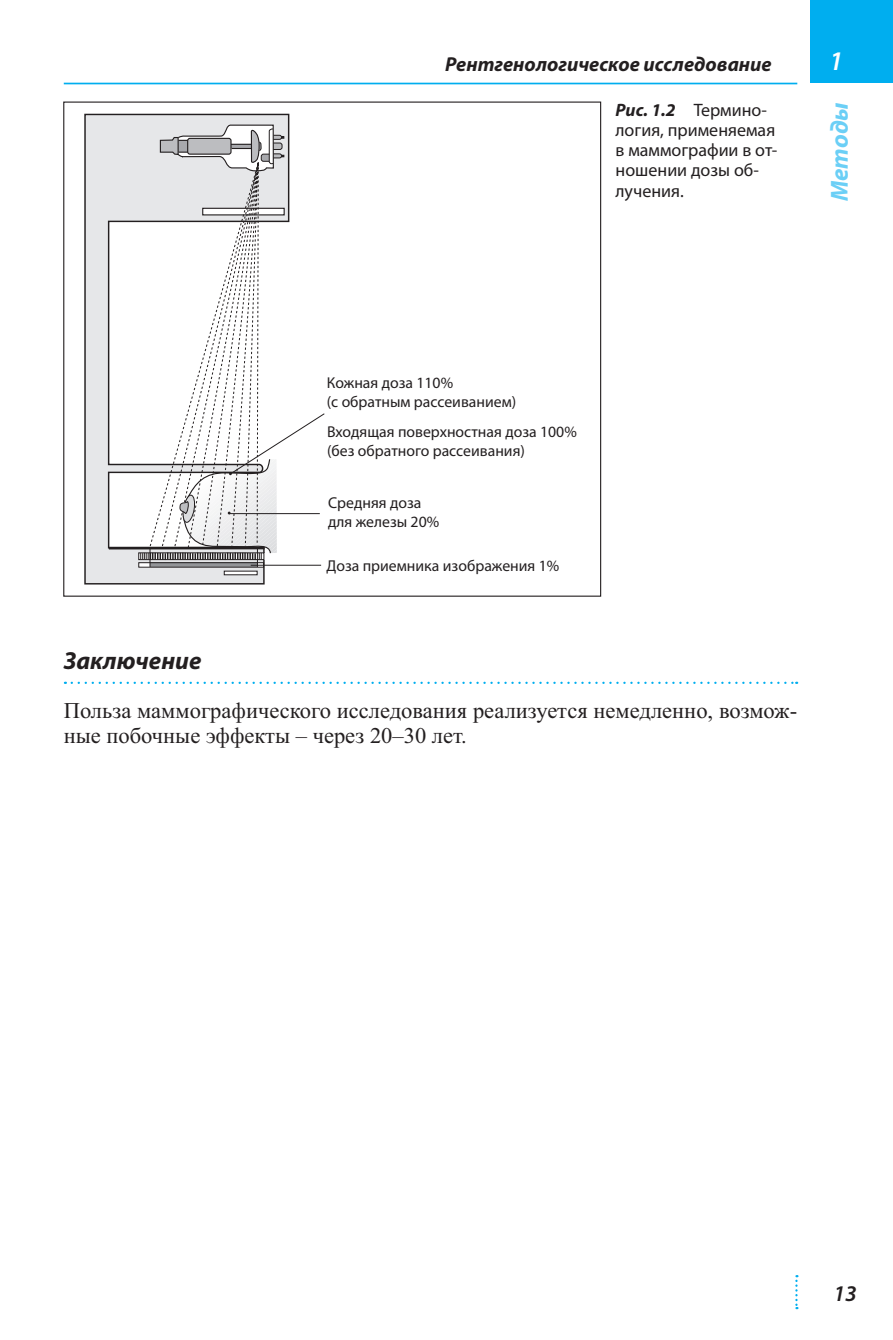
<style>
.page{position:relative;width:893px;height:1340px;background:#fff}
.page>*{position:absolute;margin:0;border:0;box-sizing:border-box;transform-origin:0 0}
.t1{font:italic 600 27px "Myriad Pro";color:#fff}
.t2{font:italic 700 24.75px "Myriad Pro";color:#231f20}
.t3{font:italic 700 24.75px "Myriad Pro";color:#6bcff6}
.t4{font:22.5px/24.8px "Times New Roman";color:#231f20}
.t5{font:italic 600 22.5px "Myriad Pro";color:#231f20}
.t6{font:italic 700 20.25px "Myriad Pro";color:#231f20}
.t7{font:18px/20.2px "Myriad Pro";color:#231f20}
.t8{font:15.75px/18.9px "Myriad Pro";color:#231f20}
.s1{font-weight:700;font-style:italic}
</style>
<div class="page">
<hr style="left:64px;top:83px;width:733px;height:1px;background:#00aeef">
<div style="left:810px;top:0;width:83px;height:83px;background:#00aeef"></div>
<svg style="left:795px;top:1275px;width:3px;height:34px"></svg>
<svg style="left:72px;top:681px;width:725px;height:3px"></svg>
<svg style="left:84px;top:114px;width:206px;height:470px"></svg>
<div style="left:138px;top:562px;width:126px;height:5px;border:1px solid #231f20"></div>
<div style="left:138px;top:552px;width:126px;height:8px;border:1px solid #231f20"></div>
<svg style="left:224px;top:571px;width:33px;height:4px"></svg>
<hr style="left:109px;top:546px;width:156px;height:3px;background:#231f20">
<svg style="left:140px;top:124px;width:185px;height:443px"></svg>
<p class="t6" style="left:445px;top:56px;width:328px">Рентгенологическое исследование</p>
<p class="t7" style="left:615px;top:99px;width:163px"><span class="s1">Рис. 1.2</span> Термино&shy;логия, применяемая в маммографии в от&shy;ношении дозы об&shy;лучения.</p>
<h1 class="t1" style="left:829px;top:45px;width:16px">1</h1>
<h2 class="t3" style="left:830px;top:201px;width:101px;rotate:-90deg">Методы</h2>
<p class="t8" style="left:327px;top:373px;width:191px">Кожная доза 110%<br>(с обратным рассеиванием)</p>
<p class="t8" style="left:327px;top:422px;width:251px">Входящая поверхностная доза 100% (без обратного рассеивания)</p>
<p class="t8" style="left:328px;top:493px;width:113px">Средняя доза для железы 20%</p>
<p class="t8" style="left:327px;top:555px;width:234px">Доза приемника изображения 1%</p>
<h2 class="t2" style="left:64px;top:651px;width:139px">Заключение</h2>
<h3 class="t4" style="left:64px;top:700px;width:735px">Польза маммографического исследования реализуется немедленно, возмож&shy;ные побочные эффекты – через 20–30 лет.</h3>
<h3 class="t5" style="left:834px;top:1279px;width:25px">13</h3>
</div>
